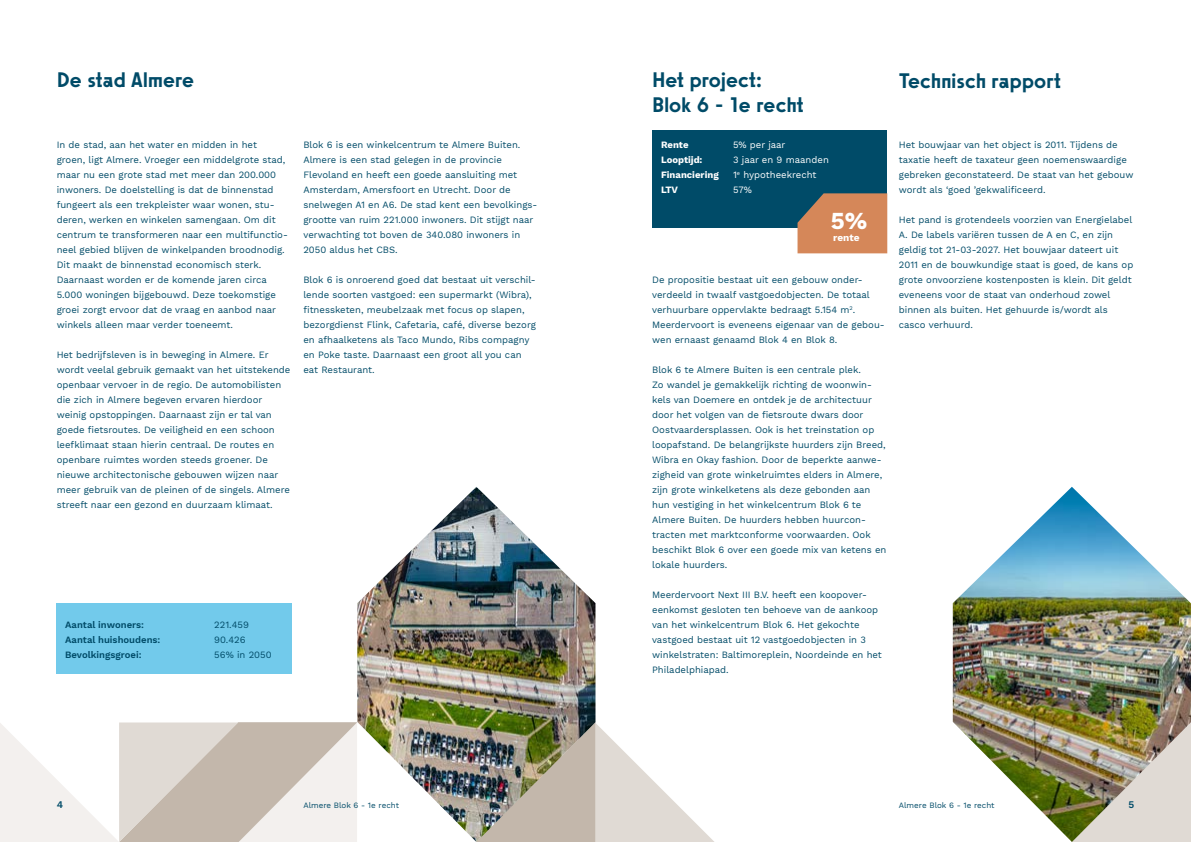
<style>
.page{position:relative;width:1191px;height:842px;background:#fff}
.page>*{position:absolute;margin:0;border:0;box-sizing:border-box;transform-origin:0 0}
.t1{font:700 24px "Work Sans";color:#fff}
.t2{font:500 21px/25.2px "Sawton Bauhaus";letter-spacing:.005em;color:#004b68}
.t3{font:700 10px "Work Sans";color:#fff}
.t4{font:600 10px "Work Sans";color:#004b68}
.t5{font:9.5px/15px "Work Sans";color:#004b68}
.t6{font:600 9.5px "Work Sans";color:#004b68}
.t7{font:9.5px "Work Sans";color:#fff}
.t8{font:700 9.5px "Work Sans";color:#fff}
.t9{font:8px "Work Sans";color:#004b68}
</style>
<div class="page">
<svg style="left:595px;top:722px;width:119px;height:120px"></svg>
<div style="left:57px;top:603px;width:235px;height:71px;background:#72caeb"></div>
<svg style="left:0;top:722px;width:357px;height:120px"></svg>
<img style="left:357px;top:487px;width:238px;height:355px">
<img style="left:952px;top:487px;width:239px;height:355px">
<div style="left:652px;top:131px;width:235px;height:97px;background:#004b68"></div>
<svg style="left:797px;top:193px;width:90px;height:60px;background:#c3825a"></svg>
<h2 class="t2" style="left:57px;top:67px;width:139px">De stad Almere</h2>
<p class="t5" style="left:57px;top:138px;width:233px">In de stad, aan het water en midden in het groen, ligt Almere. Vroeger een middelgrote stad, maar nu een grote stad met meer dan 200.000 inwoners. De doelstelling is dat de binnenstad fungeert als een trekpleister waar wonen, stu&shy;deren, werken en winkelen samengaan. Om dit centrum te transformeren naar een multifunctio&shy;neel gebied blijven de winkelpanden broodnodig.<br>Dit maakt de binnenstad economisch sterk.<br>Daarnaast worden er de komende jaren circa 5.000 woningen bijgebouwd. Deze toekomstige groei zorgt ervoor dat de vraag en aanbod naar winkels alleen maar verder toeneemt.</p>
<p class="t5" style="left:57px;top:348px;width:235px">Het bedrijfsleven is in beweging in Almere. Er wordt veelal gebruik gemaakt van het uitstekende openbaar vervoer in de regio. De automobilisten die zich in Almere begeven ervaren hierdoor weinig opstoppingen. Daarnaast zijn er tal van goede fietsroutes. De veiligheid en een schoon leefklimaat staan hierin centraal. De routes en openbare ruimtes worden steeds groener. De nieuwe architectonische gebouwen wijzen naar meer gebruik van de pleinen of de singels. Almere streeft naar een gezond en duurzaam klimaat.</p>
<p class="t5" style="left:303px;top:138px;width:235px">Blok 6 is een winkelcentrum te Almere Buiten.<br>Almere is een stad gelegen in de provincie Flevoland en heeft een goede aansluiting met Amsterdam, Amersfoort en Utrecht. Door de snelwegen A1 en A6. De stad kent een bevolkings&shy;grootte van ruim 221.000 inwoners. Dit stijgt naar verwachting tot boven de 340.080 inwoners in 2050 aldus het CBS.</p>
<p class="t5" style="left:303px;top:273px;width:234px">Blok 6 is onroerend goed dat bestaat uit verschil&shy;lende soorten vastgoed: een supermarkt (Wibra), fitnessketen, meubelzaak met focus op slapen, bezorgdienst Flink, Cafetaria, café, diverse bezorg en afhaalketens als Taco Mundo, Ribs compagny en Poke taste. Daarnaast een groot all you can eat Restaurant.</p>
<p class="t6" style="left:65px;top:620px;width:80px">Aantal inwoners:</p>
<p class="t5" style="left:214px;top:618px;width:36px">221.459</p>
<p class="t6" style="left:65px;top:635px;width:97px">Aantal huishoudens:</p>
<p class="t5" style="left:214px;top:633px;width:33px">90.426</p>
<p class="t6" style="left:65px;top:650px;width:78px">Bevolkingsgroei:</p>
<p class="t5" style="left:214px;top:648px;width:59px">56% in 2050</p>
<h2 class="t2" style="left:652px;top:67px;width:153px">Het project:<br>Blok 6 - 1e recht</h2>
<p class="t8" style="left:661px;top:140px;width:29px">Rente</p>
<p class="t7" style="left:733px;top:140px;width:54px">5% per jaar</p>
<p class="t8" style="left:661px;top:155px;width:43px">Looptijd:</p>
<p class="t7" style="left:733px;top:155px;width:97px">3 jaar en 9 maanden</p>
<p class="t8" style="left:661px;top:170px;width:59px">Financiering</p>
<p class="t7" style="left:733px;top:170px;width:85px">1<sup>e</sup> hypotheekrecht</p>
<p class="t8" style="left:661px;top:185px;width:19px">LTV</p>
<p class="t7" style="left:733px;top:185px;width:20px">57%</p>
<h1 class="t1" style="left:830px;top:206px;width:38px">5%</h1>
<p class="t3" style="left:833px;top:231px;width:28px">rente</p>
<p class="t5" style="left:652px;top:273px;width:234px">De propositie bestaat uit een gebouw onder&shy;verdeeld in twaalf vastgoedobjecten. De totaal verhuurbare oppervlakte bedraagt 5.154 m<sup>2</sup>.<br>Meerdervoort is eveneens eigenaar van de gebou&shy;wen ernaast genaamd Blok 4 en Blok 8.</p>
<p class="t5" style="left:652px;top:363px;width:236px">Blok 6 te Almere Buiten is een centrale plek.<br>Zo wandel je gemakkelijk richting de woonwin&shy;kels van Doemere en ontdek je de architectuur door het volgen van de fietsroute dwars door Oostvaardersplassen. Ook is het treinstation op loopafstand. De belangrijkste huurders zijn Breed, Wibra en Okay fashion. Door de beperkte aanwe&shy;zigheid van grote winkelruimtes elders in Almere, zijn grote winkelketens als deze gebonden aan hun vestiging in het winkelcentrum Blok 6 te Almere Buiten. De huurders hebben huurcon&shy;tracten met marktconforme voorwaarden. Ook beschikt Blok 6 over een goede mix van ketens en lokale huurders.</p>
<p class="t5" style="left:652px;top:588px;width:231px">Meerdervoort Next III B.V. heeft een koopover&shy;eenkomst gesloten ten behoeve van de aankoop van het winkelcentrum Blok 6. Het gekochte vastgoed bestaat uit 12 vastgoedobjecten in 3 winkelstraten: Baltimoreplein, Noordeinde en het Philadelphiapad.</p>
<h2 class="t2" style="left:899px;top:68px;width:164px">Technisch rapport</h2>
<p class="t5" style="left:899px;top:138px;width:236px">Het bouwjaar van het object is 2011. Tijdens de taxatie heeft de taxateur geen noemenswaardige gebreken geconstateerd. De staat van het gebouw wordt als ‘goed ’gekwalificeerd.</p>
<p class="t5" style="left:899px;top:213px;width:236px">Het pand is grotendeels voorzien van Energielabel A. De labels variëren tussen de A en C, en zijn geldig tot 21-03-2027. Het bouwjaar dateert uit 2011 en de bouwkundige staat is goed, de kans op grote onvoorziene kostenposten is klein. Dit geldt eveneens voor de staat van onderhoud zowel binnen als buiten. Het gehuurde is/wordt als casco verhuurd.</p>
<p class="t4" style="left:57px;top:799px;width:8px">4</p>
<p class="t9" style="left:303px;top:801px;width:97px">Almere Blok 6 - 1e recht</p>
<p class="t9" style="left:899px;top:801px;width:97px">Almere Blok 6 - 1e recht</p>
<p class="t4" style="left:1128px;top:799px;width:7px">5</p>
</div>
